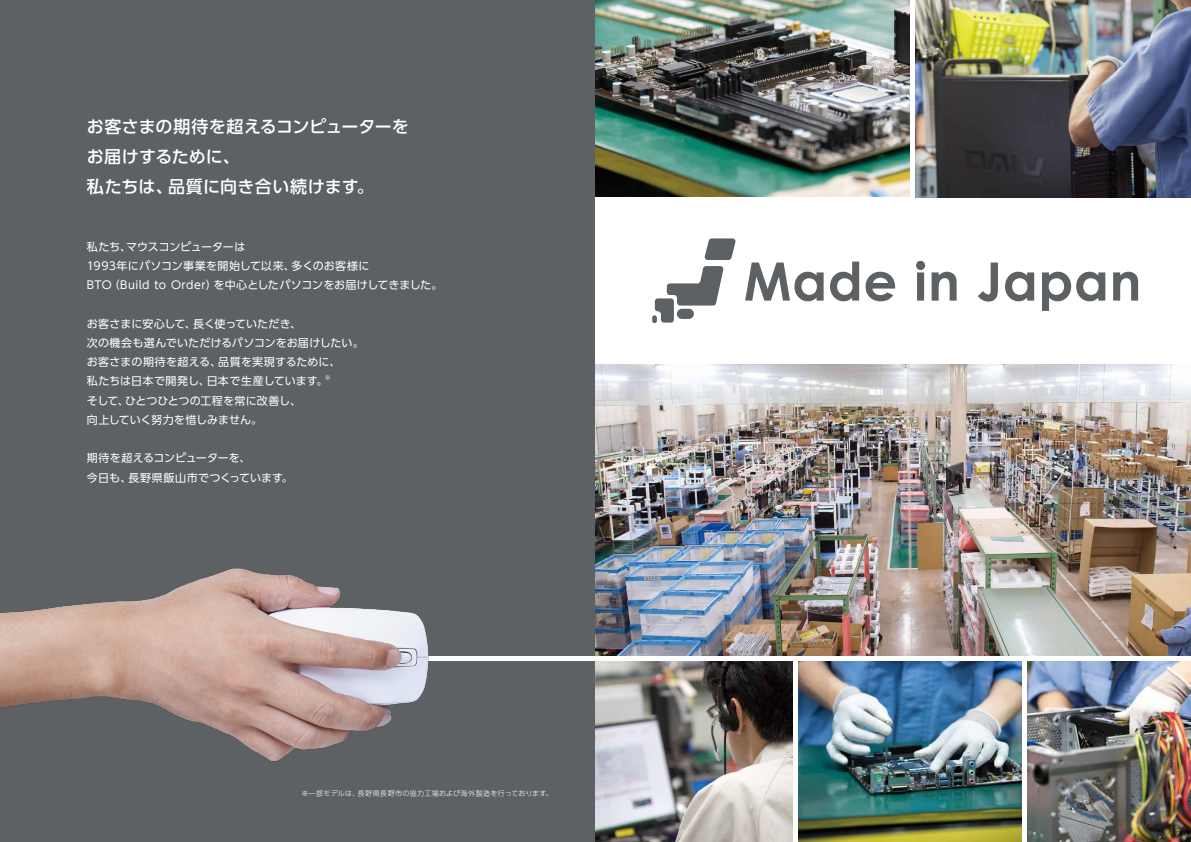
<style>
.page{position:relative;width:1191px;height:842px;background:#5d6164}
.page>*{position:absolute;margin:0;border:0;box-sizing:border-box;transform-origin:0 0}
.t1{font:700 53px "Century Gothic";letter-spacing:.01em;color:#5d6164}
.t2{font:500 17px/29.8px "UD Shin Go Pro";letter-spacing:.01em;color:#fff}
.t3{font:11px/19.2px "UD Shin Go Pro";letter-spacing:.01em;color:#fff}
.t4{font:300 7px "UD Shin Go Pro";letter-spacing:.04em;color:#fff}
.t5{font:6.4px "UD Shin Go Pro";color:#fff}
</style>
<div class="page">
<img style="left:595px;top:0;width:315px;height:197px">
<div style="left:595px;top:197px;width:596px;height:167px;background:#fff"></div>
<img style="left:1026px;top:661px;width:165px;height:181px">
<img style="left:595px;top:661px;width:198px;height:181px">
<img style="left:797px;top:661px;width:225px;height:181px">
<img style="left:914px;top:0;width:277px;height:197px">
<img style="left:595px;top:364px;width:596px;height:292px">
<hr style="left:910px;top:0;width:4px;height:222px;background:#fff">
<hr style="left:1022px;top:660px;width:4px;height:182px;background:#fff">
<hr style="left:793px;top:660px;width:4px;height:182px;background:#fff">
<div style="left:377px;top:656px;width:814px;height:5px;background:#fff"></div>
<svg style="left:704px;top:238px;width:32px;height:22px"></svg>
<svg style="left:655px;top:266px;width:68px;height:57px"></svg>
<div style="left:652px;top:315px;width:5px;height:8px;background:#5d6164;border-radius:2px"></div>
<img style="left:0;top:568px;width:429px;height:194px">
<h2 class="t2" style="left:87px;top:111px;width:323px">お客さまの期待を超えるコンピューターをお届けするために、<br>私たちは、品質に向き合い続けます。</h2>
<p class="t3" style="left:87px;top:237px;width:357px">私たち、マウスコンピューターは<br>1993年にパソコン事業を開始して以来、多くのお客様に<br>BTO（Build to Order）を中心としたパソコンをお届けしてきました。</p>
<p class="t3" style="left:87px;top:314px;width:278px">お客さまに安心して、長く使っていただき、<br>次の機会も選んでいただけるパソコンをお届けしたい。お客さまの期待を超える、品質を実現するために、<br>私たちは日本で開発し、日本で生産しています。</p>
<p class="t5" style="left:324px;top:372px;width:8px">※</p>
<p class="t3" style="left:87px;top:391px;width:216px">そして、ひとつひとつの工程を常に改善し、向上していく努力を惜しみません。</p>
<p class="t3" style="left:87px;top:448px;width:207px">期待を超えるコンピューターを、<br>今日も、長野県飯山市でつくっています。</p>
<p class="t4" style="left:301px;top:788px;width:253px">※一部モデルは、長野県長野市の協力工場および海外製造を行っております。</p>
<h1 class="t1" style="left:743px;top:241px;width:399px">Made in Japan</h1>
</div>
